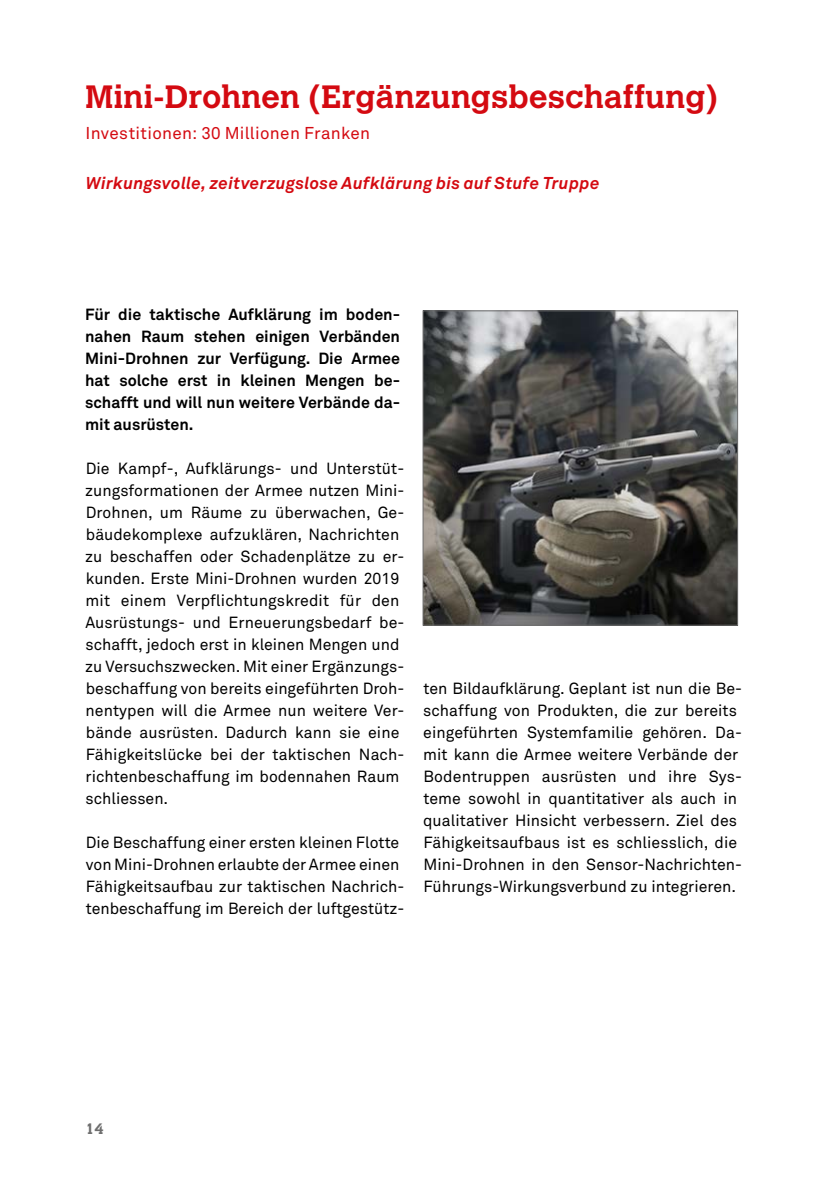
<style>
.page{position:relative;width:840px;height:1191px;background:#fff}
.page>*{position:absolute;margin:0;border:0;box-sizing:border-box;transform-origin:0 0}
.Titel{font:700 32px "Calvert";letter-spacing:.01em;color:#d40a11}
.Untertitel{font:italic 700 17px "Akkurat Pro";letter-spacing:.02em;color:#d40a11}
.Untertitel-2{font:17px "Akkurat Pro";letter-spacing:.02em;color:#d40a11}
.Grundschrift{font:16px/22px "Akkurat Pro";letter-spacing:.005em;color:#000}
.Lead{font:700 16px/22px "Akkurat Pro";color:#000;text-align:justify}
.t1{font:700 15px "Calvert";color:#6e6e6e}
</style>
<div class="page">
<img style="left:424px;top:313px;width:311px;height:310px">
<div style="left:422px;top:311px;width:315px;height:314px;border:1px solid #6e6e6e"></div>
<p class="Titel" style="left:85px;top:76px;width:633px">Mini-Drohnen (Ergänzungsbeschaffung)</p>
<p class="Untertitel-2" style="left:86px;top:123px;width:286px">Investitionen: 30 Millionen Franken</p>
<p class="Untertitel" style="left:86px;top:172px;width:515px">Wirkungsvolle, zeitverzugslose Aufklärung bis auf Stufe Truppe</p>
<p class="Lead" style="left:85px;top:303px;width:316px">Für die taktische Aufklärung im boden&shy;nahen Raum stehen einigen Verbänden Mini-Drohnen zur Verfügung. Die Armee hat solche erst in kleinen Mengen be&shy;schafft und will nun weitere Verbände da&shy;mit ausrüsten.</p>
<p class="Grundschrift" style="left:85px;top:458px;width:320px">Die Kampf-, Aufklärungs- und Unterstüt&shy;zungsformationen der Armee nutzen Mini-Drohnen, um Räume zu überwachen, Ge&shy;bäudekomplexe aufzuklären, Nachrichten zu beschaffen oder Schadenplätze zu er&shy;kunden. Erste Mini-Drohnen wurden 2019 mit einem Verpflichtungskredit für den Ausrüstungs- und Erneuerungsbedarf be&shy;schafft, jedoch erst in kleinen Mengen und zu Versuchszwecken. Mit einer Ergänzungs&shy;beschaffung von bereits eingeführten Droh&shy;nentypen will die Armee nun weitere Ver&shy;bände ausrüsten. Dadurch kann sie eine Fähigkeitslücke bei der taktischen Nach&shy;richtenbeschaffung im bodennahen Raum schliessen.</p>
<p class="Grundschrift" style="left:86px;top:832px;width:320px">Die Beschaffung einer ersten kleinen Flotte von Mini-Drohnen erlaubte der Armee einen Fähigkeitsaufbau zur taktischen Nachrich&shy;tenbeschaffung im Bereich der luftgestütz-</p>
<p class="Grundschrift" style="left:423px;top:678px;width:320px">ten Bildaufklärung. Geplant ist nun die Be&shy;schaffung von Produkten, die zur bereits eingeführten Systemfamilie gehören. Da&shy;mit kann die Armee weitere Verbände der Bodentruppen ausrüsten und ihre Sys&shy;teme sowohl in quantitativer als auch in qualitativer Hinsicht verbessern. Ziel des Fähigkeitsaufbaus ist es schliesslich, die Mini-Drohnen in den Sensor-Nachrichten-Führungs-Wirkungsverbund zu integrieren.</p>
<p class="t1" style="left:85px;top:1119px;width:20px">14</p>
</div>
